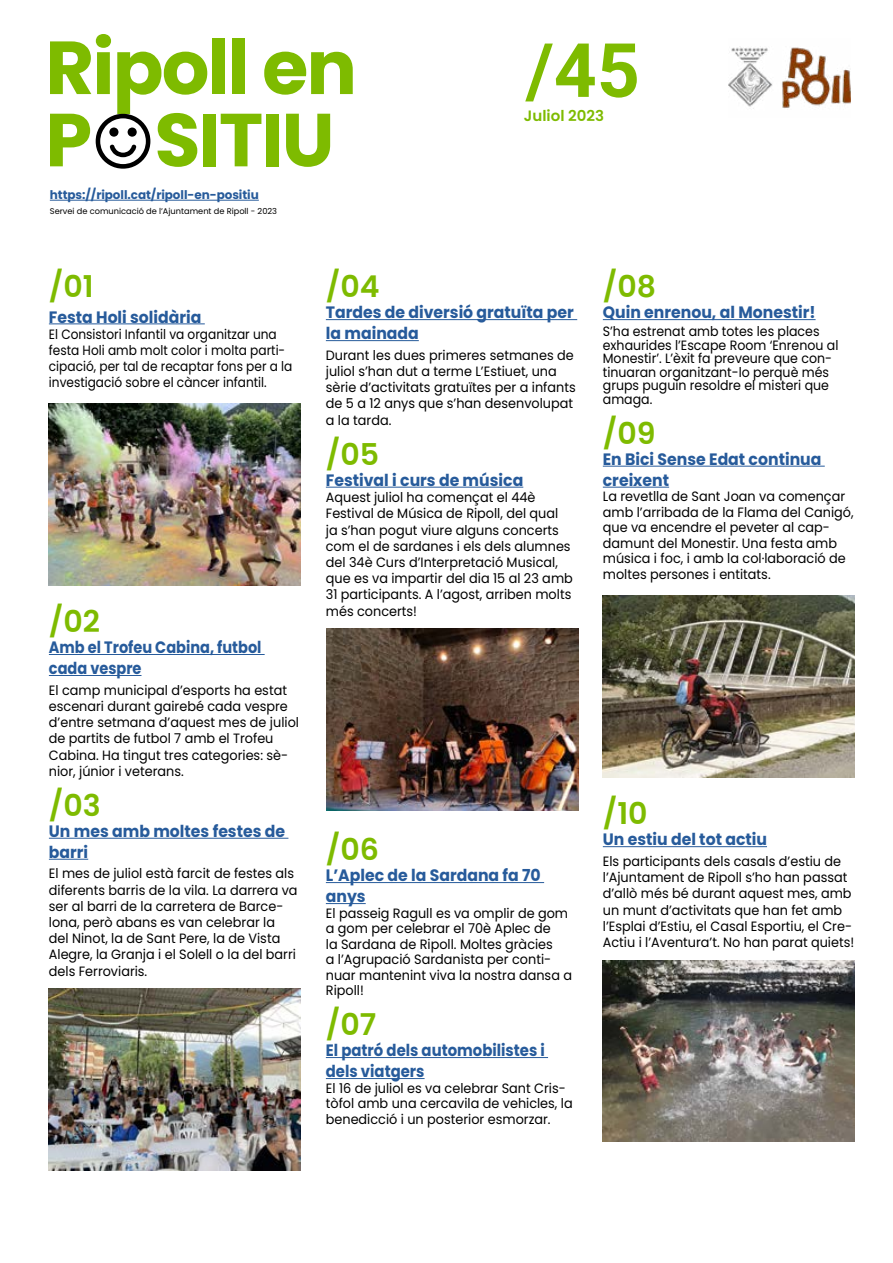
<style>
.page{position:relative;width:893px;height:1263px;background:#fff}
.page>*{position:absolute;margin:0;border:0;box-sizing:border-box;transform-origin:0 0}
.t1{font:700 75px "Poppins";letter-spacing:-.025em;color:#7ebb00}
.t2{font:700 75px "Roboto";color:#7ebb00}
.t3{font:600 30px "Poppins";color:#7ebb00}
.t4{font:700 16.5px/21px "Poppins";color:#275b9b;scale:.95 1}
.t5{font:700 16.5px/21px "Poppins";color:#275b9b;scale:.9 1}
.t6{font:700 16.5px/21px "Poppins";color:#275b9b;scale:.88 1}
.t7{font:600 15px "Poppins";color:#7ebb00}
.t8{font:13.5px/16.2px "Poppins";color:#000;scale:.95 1}
.t9{font:13.5px/13.5px "Poppins";color:#000;scale:.93 1}
.t10{font:13.5px/16.2px "Poppins";color:#000;scale:.9 1}
.t11{font:700 12px "Poppins";letter-spacing:-.005em;color:#275b9b}
.t12{font:8.25px "Poppins";color:#000}
</style>
<div class="page">
<hr style="left:50px;top:200px;width:209px;height:1px;background:#275b9b">
<img style="left:729px;top:46px;width:121px;height:63px">
<svg style="left:96px;top:114px;width:54px;height:55px"></svg>
<hr style="left:49px;top:323px;width:156px;height:1px;background:#275b9b">
<hr style="left:49px;top:654px;width:216px;height:1px;background:#275b9b">
<hr style="left:49px;top:675px;width:92px;height:1px;background:#275b9b">
<hr style="left:49px;top:838px;width:239px;height:1px;background:#275b9b">
<hr style="left:49px;top:859px;width:39px;height:1px;background:#275b9b">
<hr style="left:326px;top:319px;width:251px;height:1px;background:#275b9b">
<hr style="left:326px;top:340px;width:93px;height:1px;background:#275b9b">
<hr style="left:326px;top:487px;width:197px;height:1px;background:#275b9b">
<hr style="left:326px;top:882px;width:218px;height:1px;background:#275b9b">
<hr style="left:326px;top:903px;width:40px;height:1px;background:#275b9b">
<hr style="left:326px;top:1057px;width:222px;height:1px;background:#275b9b">
<hr style="left:326px;top:1078px;width:99px;height:1px;background:#275b9b">
<hr style="left:603px;top:319px;width:213px;height:1px;background:#275b9b">
<hr style="left:603px;top:466px;width:222px;height:1px;background:#275b9b">
<hr style="left:603px;top:487px;width:66px;height:1px;background:#275b9b">
<hr style="left:603px;top:846px;width:164px;height:1px;background:#275b9b">
<img style="left:49px;top:404px;width:251px;height:181px">
<img style="left:327px;top:629px;width:251px;height:181px">
<img style="left:603px;top:596px;width:251px;height:181px">
<img style="left:603px;top:960px;width:251px;height:182px">
<img style="left:49px;top:989px;width:251px;height:181px">
<h1 class="t1" style="left:45px;top:24px;width:313px">Ripoll en</h1>
<h1 class="t1" style="left:45px;top:97px;width:291px">P SITIU</h1>
<p class="t11" style="left:50px;top:188px;width:210px">https://ripoll.cat/ripoll-en-positiu</p>
<p class="t12" style="left:50px;top:206px;width:229px">Servei de comunicació de l’Ajuntament de Ripoll - 2023</p>
<h1 class="t2" style="left:526px;top:18px;width:116px">/45</h1>
<p class="t7" style="left:524px;top:107px;width:82px">Juliol 2023</p>
<h2 class="t3" style="left:49px;top:269px;width:46px">/01</h2>
<p class="t4" style="left:49px;top:306px;width:162px">Festa Holi solidària</p>
<p class="t10" style="left:49px;top:326px;width:272px">El Consistori Infantil va organitzar una festa Holi amb molt color i molta parti&shy;cipació, per tal de recaptar fons per a la investigació sobre el càncer infantil.</p>
<h2 class="t3" style="left:49px;top:604px;width:53px">/02</h2>
<p class="t6" style="left:49px;top:637px;width:243px">Amb el Trofeu Cabina, futbol cada vespre</p>
<p class="t8" style="left:49px;top:682px;width:265px">El camp municipal d’esports ha estat escenari durant gairebé cada vespre d’entre setmana d’aquest mes de juliol de partits de futbol 7 amb el Trofeu Cabina. Ha tingut tres categories: sè&shy;nior, júnior i veterans.</p>
<h2 class="t3" style="left:49px;top:788px;width:53px">/03</h2>
<p class="t4" style="left:49px;top:821px;width:250px">Un mes amb moltes festes de barri</p>
<p class="t8" style="left:49px;top:866px;width:263px">El mes de juliol està farcit de festes als diferents barris de la vila. La darrera va ser al barri de la carretera de Barce&shy;lona, però abans es van celebrar la del Ninot, la de Sant Pere, la de Vista Alegre, la Granja i el Solell o la del barri dels Ferroviaris.</p>
<h2 class="t3" style="left:326px;top:269px;width:55px">/04</h2>
<p class="t4" style="left:326px;top:302px;width:263px">Tardes de diversió gratuïta per la mainada</p>
<p class="t8" style="left:326px;top:347px;width:264px">Durant les dues primeres setmanes de juliol s’han dut a terme L’Estiuet, una sèrie d’activitats gratuïtes per a infants de 5 a 12 anys que s’han desenvolupat a la tarda.</p>
<h2 class="t3" style="left:326px;top:437px;width:55px">/05</h2>
<p class="t4" style="left:326px;top:470px;width:209px">Festival i curs de música</p>
<p class="t8" style="left:326px;top:489px;width:261px">Aquest juliol ha començat el 44è Festival de Música de Ripoll, del qual ja s’han pogut viure alguns concerts com el de sardanes i els dels alumnes del 34è Curs d’Interpretació Musical, que es va impartir del dia 15 al 23 amb 31 participants. A l’agost, arriben molts més concerts!</p>
<h2 class="t3" style="left:326px;top:832px;width:55px">/06</h2>
<p class="t4" style="left:326px;top:865px;width:228px">L’Aplec de la Sardana fa 70 anys</p>
<p class="t8" style="left:326px;top:905px;width:261px;line-height:15.5px">El passeig Ragull es va omplir de gom a gom per celebrar el 70è Aplec de<br>la Sardana de Ripoll. Moltes gràcies<br>a l’Agrupació Sardanista per conti&shy;nuar mantenint viva la nostra dansa a<br>Ripoll!</p>
<h2 class="t3" style="left:326px;top:1007px;width:52px">/07</h2>
<p class="t5" style="left:326px;top:1040px;width:245px">El patró dels automobilistes i dels viatgers</p>
<p class="t8" style="left:326px;top:1080px;width:261px;line-height:15.5px">El 16 de juliol es va celebrar Sant Cris&shy;tòfol amb una cercavila de vehicles, la benedicció i un posterior esmorzar.</p>
<h2 class="t3" style="left:603px;top:269px;width:55px">/08</h2>
<p class="t4" style="left:603px;top:302px;width:225px">Quin enrenou, al Monestir!</p>
<p class="t9" style="left:603px;top:325px;width:255px">S’ha estrenat amb totes les places exhaurides l’Escape Room ‘Enrenou al<br>Monestir’. L’èxit fa preveure que con&shy;tinuaran organitzant-lo perquè més grups puguin resoldre el misteri que amaga.</p>
<h2 class="t3" style="left:603px;top:416px;width:54px">/09</h2>
<p class="t4" style="left:603px;top:449px;width:232px">En Bici Sense Edat continua creixent</p>
<p class="t8" style="left:603px;top:489px;width:266px;line-height:15.5px">La revetlla de Sant Joan va començar amb l’arribada de la Flama del Canigó, que va encendre el peveter al cap&shy;damunt del Monestir. Una festa amb música i foc, i amb la col·laboració de moltes persones i entitats.</p>
<h2 class="t3" style="left:603px;top:796px;width:46px">/10</h2>
<p class="t4" style="left:603px;top:829px;width:174px">Un estiu del tot actiu</p>
<p class="t8" style="left:603px;top:853px;width:266px">Els participants dels casals d’estiu de l’Ajuntament de Ripoll s’ho han passat d’allò més bé durant aquest mes, amb un munt d’activitats que han fet amb l’Esplai d’Estiu, el Casal Esportiu, el Cre-Actiu i l’Aventura’t. No han parat quiets!</p>
</div>
